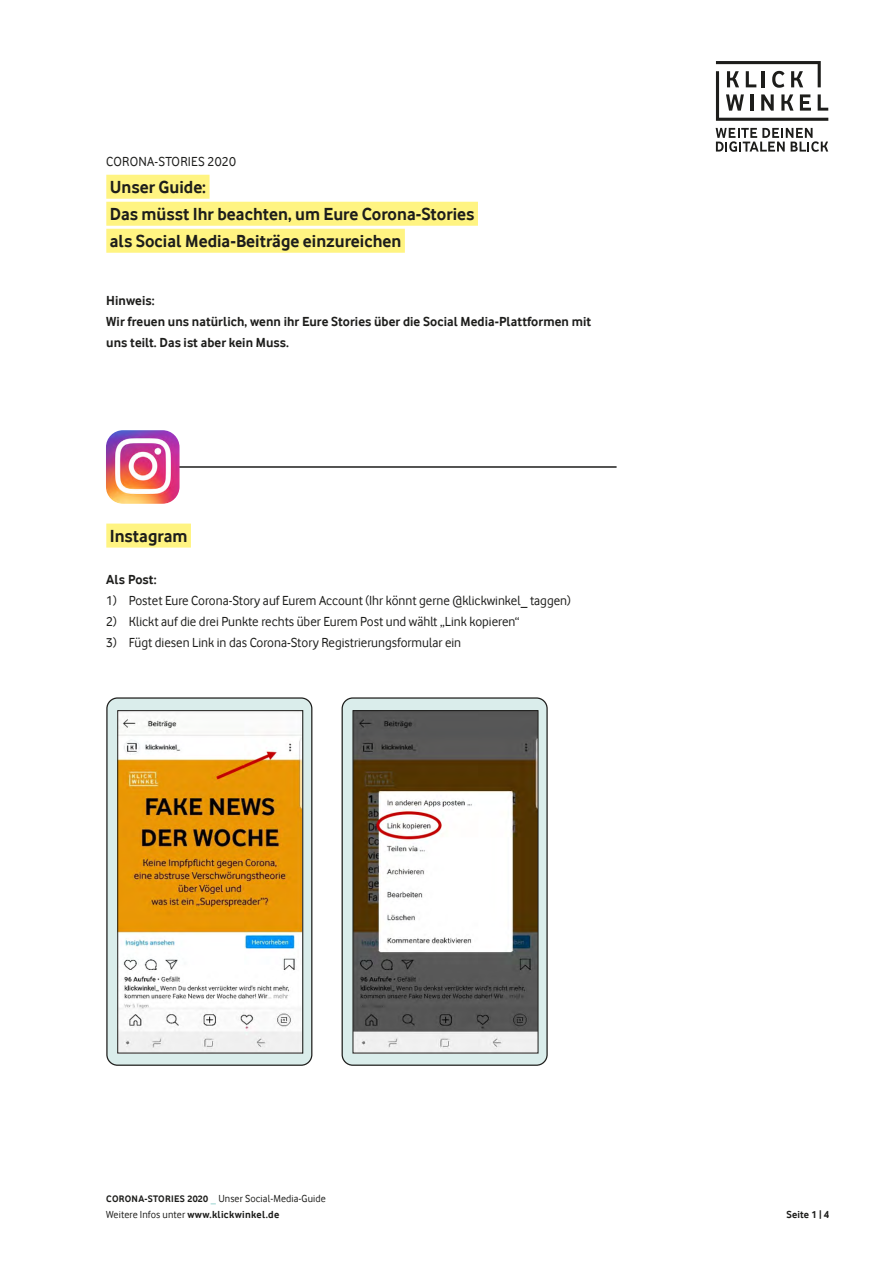
<style>
.page{position:relative;width:893px;height:1263px;background:#fff}
.page>*{position:absolute;margin:0;border:0;box-sizing:border-box;transform-origin:0 0}
.Titel{font:700 18px/27px "Vodafone Rg";color:#1d1d1b}
.Copytext{font:13.5px "Vodafone Rg";color:#1d1d1b}
.Copytext-2{font:700 13.5px/21px "Vodafone Rg";letter-spacing:.005em;color:#1d1d1b}
.t1{font:10.5px/16.5px "Vodafone Rg";letter-spacing:.01em;color:#1d1d1b}
.t2{font:700 10.5px "Vodafone Rg";letter-spacing:.01em;color:#1d1d1b}
.s1{font-weight:700;font-size:9.75px}
.s2{color:#89ccca}
.s3{font-weight:700}
</style>
<div class="page">
<svg style="left:716px;top:128px;width:112px;height:24px"></svg>
<svg style="left:716px;top:61px;width:112px;height:60px"></svg>
<div style="left:106px;top:175px;width:104px;height:24px;background:#fff482"></div>
<div style="left:106px;top:202px;width:372px;height:24px;background:#fff482"></div>
<div style="left:106px;top:229px;width:299px;height:24px;background:#fff482"></div>
<div style="left:106px;top:524px;width:85px;height:24px;background:#fff482"></div>
<hr style="left:106px;top:466px;width:511px;height:2px;background:#1d1d1b">
<div style="left:107px;top:698px;width:205px;height:367px;background:#daedeb;border-radius:11px"></div>
<div style="left:106px;top:697px;width:206px;height:369px;border:1px solid #1d1d1b;border-radius:11px"></div>
<img style="left:119px;top:712px;width:182px;height:339px">
<div style="left:117px;top:710px;width:186px;height:343px;border:1px solid #1d1d1b"></div>
<div style="left:342px;top:698px;width:205px;height:367px;background:#daedeb;border-radius:11px"></div>
<div style="left:342px;top:697px;width:206px;height:369px;border:1px solid #1d1d1b;border-radius:11px"></div>
<img style="left:355px;top:712px;width:181px;height:339px">
<div style="left:353px;top:710px;width:185px;height:343px;border:1px solid #1d1d1b"></div>
<img style="left:106px;top:430px;width:74px;height:74px">
<p class="Copytext" style="left:106px;top:153px;width:131px">CORONA-STORIES 2020</p>
<p class="Titel" style="left:110px;top:173px;width:366px">Unser Guide:<br>Das müsst Ihr beachten, um Eure Corona-Stories als Social Media-Beiträge einzureichen</p>
<p class="Copytext-2" style="left:106px;top:289px;width:486px">Hinweis:<br>Wir freuen uns natürlich, wenn ihr Eure Stories über die Social Media-Plattformen mit uns teilt. Das ist aber kein Muss.</p>
<p class="Titel" style="left:110px;top:522px;width:79px">Instagram</p>
<p class="Copytext-2" style="left:106px;top:568px;width:52px">Als Post:</p>
<p class="Copytext" style="left:106px;top:592px;width:466px">1) Postet Eure Corona-Story auf Eurem Account (Ihr könnt gerne @klickwinkel_ taggen)</p>
<p class="Copytext" style="left:106px;top:613px;width:415px">2) Klickt auf die drei Punkte rechts über Eurem Post und wählt „Link kopieren“</p>
<p class="Copytext" style="left:106px;top:634px;width:356px">3) Fügt diesen Link in das Corona-Story Registrierungsformular ein</p>
<p class="t1" style="left:106px;top:1190px;width:221px"><span class="s1">CORONA-STORIES 2020</span> <span class="s2">_</span> Unser Social-Media-Guide<br>Weitere Infos unter <span class="s3">www.klickwinkel.de</span></p>
<p class="t2" style="left:787px;top:1209px;width:44px">Seite 1 | 4</p>
</div>
